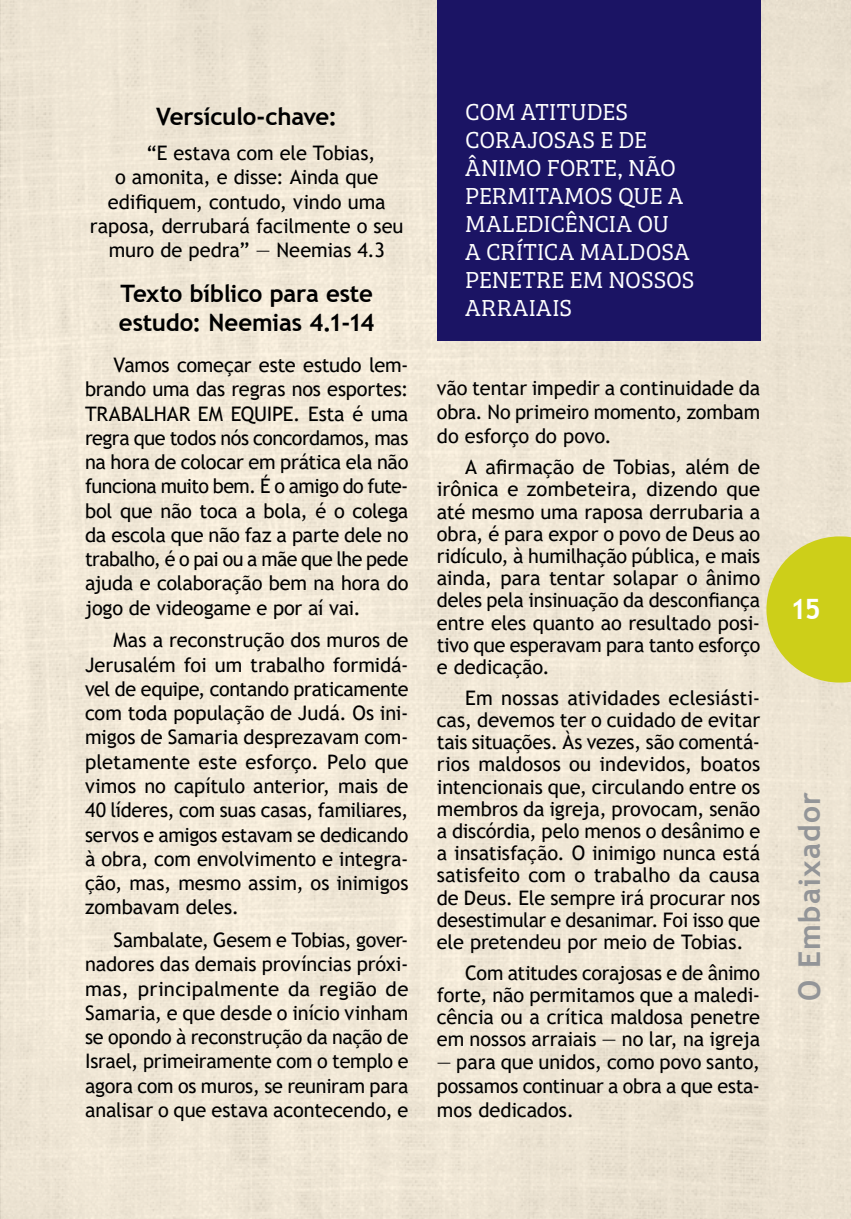
<style>
.page{position:relative;width:851px;height:1219px;background:#fff}
.page>*{position:absolute;margin:0;border:0;box-sizing:border-box;transform-origin:0 0}
.t1{font:700 30px "Trebuchet MS";letter-spacing:.04em;color:#939598}
.t2{font:700 28px "Trebuchet MS";color:#fff}
.t3{font:300 24px/28px "Bree Serif";color:#fff}
.t4{font:700 24px/28.2px "Trebuchet MS";letter-spacing:-.01em;color:#000}
.t5{font:20px/24.2px "Trebuchet MS";letter-spacing:-.01em;color:#000;text-align:justify}
</style>
<div class="page">
<div style="left:0;top:0;width:850px;height:1219px;background:#f0e6d5"></div>
<div style="left:437px;top:0;width:323px;height:340px;background:#1b1464"></div>
<svg style="left:766px;top:536px;width:84px;height:147px"></svg>
<p class="t4" style="left:156px;top:102px;width:183px">Versículo-chave:</p>
<p class="t5" style="left:146px;top:141px;width:230px">“E estava com ele Tobias,</p>
<p class="t5" style="left:115px;top:165px;width:265px">o amonita, e disse: Ainda que</p>
<p class="t5" style="left:108px;top:189px;width:279px">edifiquem, contudo, vindo uma</p>
<p class="t5" style="left:90px;top:214px;width:315px">raposa, derrubará facilmente o seu</p>
<p class="t5" style="left:109px;top:238px;width:277px">muro de pedra” — Neemias 4.3</p>
<p class="t4" style="left:119px;top:280px;width:257px">Texto bíblico para este estudo: Neemias 4.1-14</p>
<p class="t5" style="left:85px;top:353px;width:325px;text-indent:28px">Vamos começar este estudo lem&shy;brando uma das regras nos esportes:<br>TRABALHAR EM EQUIPE. Esta é uma regra que todos nós concordamos, mas na hora de colocar em prática ela não funciona muito bem. É o amigo do fute&shy;bol que não toca a bola, é o colega da escola que não faz a parte dele no trabalho, é o pai ou a mãe que lhe pede ajuda e colaboração bem na hora do jogo de videogame e por aí vai.</p>
<p class="t5" style="left:85px;top:628px;width:325px;text-indent:28px">Mas a reconstrução dos muros de Jerusalém foi um trabalho formidá&shy;vel de equipe, contando praticamente com toda população de Judá. Os ini&shy;migos de Samaria desprezavam com&shy;pletamente este esforço. Pelo que vimos no capítulo anterior, mais de 40 líderes, com suas casas, familiares, servos e amigos estavam se dedicando à obra, com envolvimento e integra&shy;ção, mas, mesmo assim, os inimigos zombavam deles.</p>
<p class="t5" style="left:85px;top:928px;width:325px;text-indent:28px">Sambalate, Gesem e Tobias, gover&shy;nadores das demais províncias próxi&shy;mas, principalmente da região de Samaria, e que desde o início vinham se opondo à reconstrução da nação de Israel, primeiramente com o templo e agora com os muros, se reuniram para analisar o que estava acontecendo, e</p>
<p class="t3" style="left:465px;top:97px;width:231px">COM ATITUDES<br>CORAJOSAS E DE<br>ÂNIMO FORTE, NÃO<br>PERMITAMOS QUE A<br>MALEDICÊNCIA OU<br>A CRÍTICA MALDOSA<br>PENETRE EM NOSSOS<br>ARRAIAIS</p>
<p class="t5" style="left:437px;top:376px;width:325px">vão tentar impedir a continuidade da obra. No primeiro momento, zombam do esforço do povo.</p>
<p class="t5" style="left:437px;top:456px;width:325px;line-height:22.2px;text-indent:28px">A afirmação de Tobias, além de irônica e zombeteira, dizendo que até mesmo uma raposa derrubaria a obra, é para expor o povo de Deus ao ridículo, à humilhação pública, e mais ainda, para tentar solapar o ânimo deles pela insinuação da desconfiança entre eles quanto ao resultado posi&shy;tivo que esperavam para tanto esforço e dedicação.</p>
<p class="t5" style="left:437px;top:686px;width:325px;line-height:22.2px;text-indent:28px">Em nossas atividades eclesiásti&shy;cas, devemos ter o cuidado de evitar tais situações. Às vezes, são comentá&shy;rios maldosos ou indevidos, boatos intencionais que, circulando entre os membros da igreja, provocam, senão a discórdia, pelo menos o desânimo e a insatisfação. O inimigo nunca está satisfeito com o trabalho da causa de Deus. Ele sempre irá procurar nos desestimular e desanimar. Foi isso que ele pretendeu por meio de Tobias.</p>
<p class="t5" style="left:437px;top:961px;width:325px;line-height:22.2px;text-indent:28px">Com atitudes corajosas e de ânimo forte, não permitamos que a maledi&shy;cência ou a crítica maldosa penetre em nossos arraiais — no lar, na igreja</p>
<p class="t5" style="left:437px;top:1049px;width:325px">— para que unidos, como povo santo, possamos continuar a obra a que esta&shy;mos dedicados.</p>
<h2 class="t2" style="left:789px;top:592px;width:32px">15</h2>
<h1 class="t1" style="left:790px;top:1001px;width:210px;rotate:-90deg">O Embaixador</h1>
</div>
